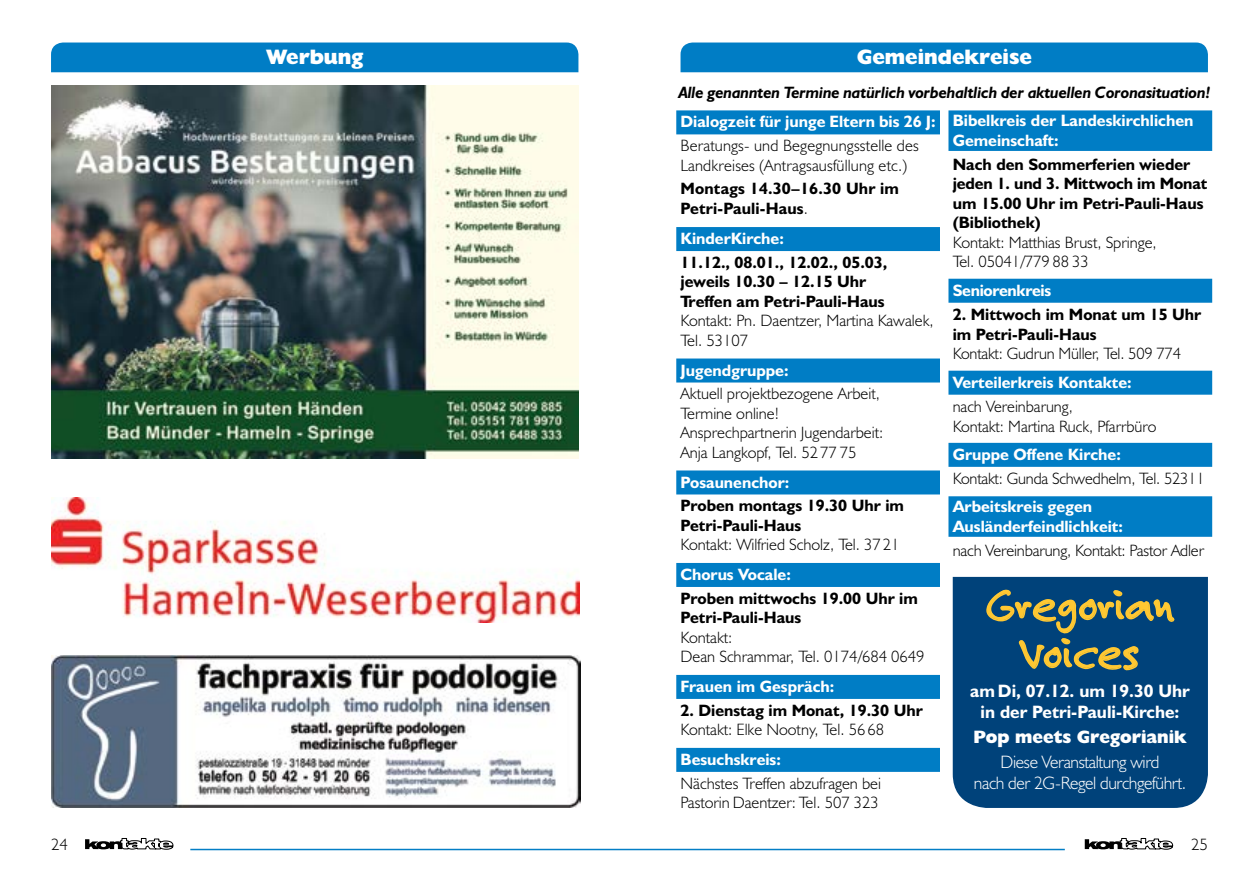
<style>
.page{position:relative;width:1259px;height:893px;background:#fff}
.page>*{position:absolute;margin:0;border:0;box-sizing:border-box;transform-origin:0 0}
.t1{font:48px/48px "Felt Tip Roman";color:#ffc832;text-align:center}
.t2{font:800 21px "Humanist 521 BT";color:#fff}
.t3{font:300 18px/21px "Humanist 521 BT";letter-spacing:-.02em;color:#fff;text-align:center}
.t4{font:700 18px/21px "Humanist 521 BT";color:#fff;text-align:center}
.t5{font:800 18px "Humanist 521 BT";color:#fff}
.t6{font:300 16.5px/19.5px "Humanist 521 BT";color:#000}
.t7{font:700 16.5px/19.5px "Humanist 521 BT";color:#000}
.t8{font:700 16.5px/19.8px "Humanist 521 BT";color:#fff}
.t9{font:italic 700 16.5px "Humanist 521 BT";letter-spacing:-.01em;color:#000}
.t10{font:700 16.5px "Humanist 521 BT";letter-spacing:-.02em;color:#fff}
.s1{font-weight:300}
</style>
<div class="page">
<svg style="left:85px;top:838px;width:89px;height:12px"></svg>
<svg style="left:1084px;top:838px;width:89px;height:12px"></svg>
<hr style="left:190px;top:849px;width:874px;height:1px;background:#007dc5">
<div style="left:51px;top:43px;width:527px;height:29px;background:#007dc5"></div>
<div style="left:680px;top:43px;width:528px;height:29px;background:#007dc5"></div>
<img style="left:51px;top:497px;width:528px;height:125px">
<img style="left:51px;top:656px;width:529px;height:152px">
<div style="left:676px;top:110px;width:264px;height:24px;background:#007dc5"></div>
<div style="left:676px;top:227px;width:264px;height:24px;background:#007dc5"></div>
<div style="left:676px;top:358px;width:264px;height:24px;background:#007dc5"></div>
<div style="left:676px;top:470px;width:264px;height:24px;background:#007dc5"></div>
<div style="left:676px;top:563px;width:264px;height:24px;background:#007dc5"></div>
<div style="left:676px;top:675px;width:264px;height:24px;background:#007dc5"></div>
<div style="left:676px;top:748px;width:264px;height:24px;background:#007dc5"></div>
<div style="left:948px;top:110px;width:264px;height:41px;background:#007dc5"></div>
<div style="left:948px;top:279px;width:264px;height:24px;background:#007dc5"></div>
<div style="left:948px;top:371px;width:264px;height:24px;background:#007dc5"></div>
<div style="left:948px;top:443px;width:264px;height:24px;background:#007dc5"></div>
<div style="left:948px;top:496px;width:264px;height:41px;background:#007dc5"></div>
<img style="left:51px;top:85px;width:527px;height:374px">
<div style="left:952px;top:577px;width:256px;height:231px;background:#00427a"></div>
<svg style="left:985px;top:589px;width:190px;height:103px;background:#1c5171"></svg>
<p class="t2" style="left:267px;top:43px;width:98px">Werbung</p>
<p class="t2" style="left:857px;top:43px;width:176px">Gemeindekreise</p>
<p class="t9" style="left:678px;top:82px;width:534px">Alle genannten Termine natürlich vorbehaltlich der aktuellen Coronasituation!</p>
<p class="t8" style="left:680px;top:112px;width:257px">Dialogzeit für junge Eltern bis 26 J:</p>
<p class="t6" style="left:680px;top:135px;width:240px">Beratungs- und Begegnungsstelle des<br>Landkreises (Antragsausfüllung etc.)</p>
<p class="t7" style="left:680px;top:179px;width:220px">Montags 14.30–16.30 Uhr im<br>Petri-Pauli-Haus<span class="s1">.</span></p>
<p class="t8" style="left:680px;top:228px;width:105px">KinderKirche:</p>
<p class="t7" style="left:680px;top:252px;width:208px">11.12., 08.01., 12.02., 05.03, jeweils 10.30 – 12.15 Uhr<br>Treffen am Petri-Pauli-Haus</p>
<p class="t6" style="left:680px;top:311px;width:255px">Kontakt: Pn. Daentzer, Martina Kawalek,<br>Tel. 53107</p>
<p class="t8" style="left:680px;top:360px;width:109px">Jugendgruppe:</p>
<p class="t6" style="left:680px;top:384px;width:204px">Aktuell projektbezogene Arbeit,<br>Termine online!<br>Ansprechpartnerin Jugendarbeit:<br>Anja Langkopf, Tel. 5277 75</p>
<p class="t8" style="left:680px;top:472px;width:110px">Posaunenchor:</p>
<p class="t7" style="left:680px;top:496px;width:225px">Proben montags 19.30 Uhr im<br>Petri-Pauli-Haus</p>
<p class="t6" style="left:680px;top:535px;width:220px">Kontakt: Wilfried Scholz, Tel. 3721</p>
<p class="t8" style="left:680px;top:564px;width:112px">Chorus Vocale:</p>
<p class="t7" style="left:680px;top:588px;width:239px">Proben mittwochs 19.00 Uhr im<br>Petri-Pauli-Haus</p>
<p class="t6" style="left:680px;top:627px;width:246px">Kontakt:<br>Dean Schrammar, Tel. 0174/684 0649</p>
<p class="t8" style="left:680px;top:676px;width:155px">Frauen im Gespräch:</p>
<p class="t7" style="left:680px;top:700px;width:244px">2. Dienstag im Monat, 19.30 Uhr</p>
<p class="t6" style="left:680px;top:720px;width:205px">Kontakt: Elke Nootny, Tel. 5668</p>
<p class="t8" style="left:680px;top:749px;width:102px">Besuchskreis:</p>
<p class="t6" style="left:680px;top:773px;width:202px">Nächstes Treffen abzufragen bei<br>Pastorin Daentzer: Tel. 507 323</p>
<p class="t8" style="left:952px;top:110px;width:242px">Bibelkreis der Landeskirchlichen<br>Gemeinschaft:</p>
<p class="t7" style="left:952px;top:154px;width:256px">Nach den Sommerferien wieder jeden 1. und 3. Mittwoch im Monat um 15.00 Uhr im Petri-Pauli-Haus (Bibliothek)</p>
<p class="t6" style="left:952px;top:232px;width:205px">Kontakt: Matthias Brust, Springe,<br>Tel. 05041/779 88 33</p>
<p class="t10" style="left:952px;top:280px;width:100px">Seniorenkreis</p>
<p class="t7" style="left:952px;top:304px;width:250px">2. Mittwoch im Monat um 15 Uhr im Petri-Pauli-Haus</p>
<p class="t6" style="left:952px;top:344px;width:230px">Kontakt: Gudrun Müller, Tel. 509 774</p>
<p class="t8" style="left:952px;top:372px;width:180px">Verteilerkreis Kontakte:</p>
<p class="t6" style="left:952px;top:396px;width:205px">nach Vereinbarung,<br>Kontakt: Martina Ruck, Pfarrbüro</p>
<p class="t8" style="left:952px;top:444px;width:170px">Gruppe Offene Kirche:</p>
<p class="t6" style="left:952px;top:468px;width:253px">Kontakt: Gunda Schwedhelm, Tel. 52311</p>
<p class="t8" style="left:952px;top:496px;width:172px">Arbeitskreis gegen<br>Ausländerfeindlichkeit:</p>
<p class="t6" style="left:952px;top:540px;width:253px">nach Vereinbarung, Kontakt: Pastor Adler</p>
<h1 class="t1" style="left:985px;top:580px;width:190px">Gregorian<br>Voices</h1>
<p class="t4" style="left:970px;top:680px;width:221px">am Di, 07.12. um 19.30 Uhr in der Petri-Pauli-Kirche:</p>
<p class="t5" style="left:973px;top:726px;width:215px">Pop meets Gregorianik</p>
<p class="t3" style="left:974px;top:751px;width:214px">Diese Veranstaltung wird<br>nach der 2G-Regel durchgeführt.</p>
<p class="t6" style="left:51px;top:835px;width:18px">24</p>
<p class="t6" style="left:1191px;top:835px;width:18px">25</p>
</div>
